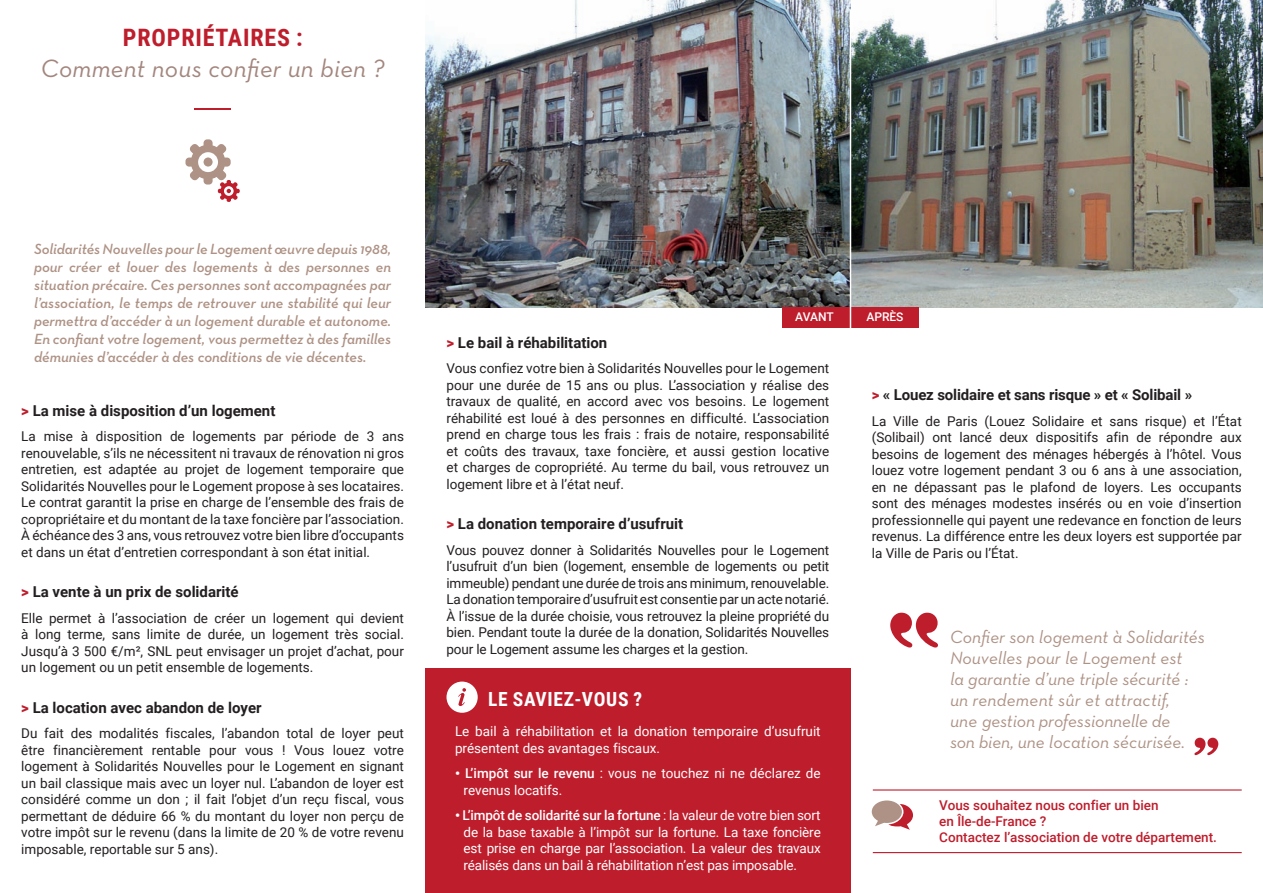
<style>
.page{position:relative;width:1263px;height:893px;background:#fff}
.page>*{position:absolute;margin:0;border:0;box-sizing:border-box;transform-origin:0 0}
.t1{font:italic 25.5px "Neutra Text";letter-spacing:.01em;color:#a3867e}
.t2{font:700 24px "Roboto Condensed";letter-spacing:.035em;color:#be1d2c}
.t3{font:700 19.5px "Roboto Condensed";letter-spacing:.035em;color:#fff}
.t4{font:italic 18px/21px "Neutra Text";color:#ae9285}
.t5{font:italic 600 15px/18px "Neutra Text";color:#ae9285;text-align:justify}
.t6{font:700 15px "Roboto";color:#231f20}
.t7{font:13.5px/16.5px "Roboto";color:#231f20;text-align:justify}
.t8{font:13.5px/16.5px "Roboto";color:#fff}
.t9{font:500 13.5px/16.2px "Roboto";color:#be1d2c}
.t10{font:500 12px "Roboto";color:#fff}
.s1{font-weight:900;color:#be1d2c}
.s2{font-weight:900}
.s3{font-weight:500}
</style>
<div class="page">
<div style="left:425px;top:668px;width:425px;height:225px;background:#be1d2c"></div>
<img style="left:425px;top:0;width:838px;height:307px">
<hr style="left:194px;top:108px;width:37px;height:2px;background:#be1d2c">
<hr style="left:873px;top:789px;width:369px;height:1px;background:#be1d2c">
<hr style="left:873px;top:852px;width:369px;height:1px;background:#be1d2c">
<svg style="left:872px;top:800px;width:41px;height:30px"></svg>
<svg style="left:185px;top:139px;width:55px;height:63px"></svg>
<svg style="left:1194px;top:738px;width:24px;height:17px"></svg>
<svg style="left:890px;top:613px;width:48px;height:34px"></svg>
<div style="left:782px;top:307px;width:137px;height:21px;background:#be1d2c"></div>
<hr style="left:850px;top:10px;width:1px;height:338px;background:#fff">
<div style="left:446px;top:682px;width:32px;height:31px;background:#fff;border-radius:50%"></div>
<svg style="left:458px;top:688px;width:8px;height:18px"></svg>
<h2 class="t2" style="left:123px;top:21px;width:181px">PROPRIÉTAIRES :</h2>
<h1 class="t1" style="left:41px;top:53px;width:345px">Comment nous confier un bien ?</h1>
<p class="t5" style="left:34px;top:240px;width:359px">Solidarités Nouvelles pour le Logement œuvre depuis 1988, pour créer et louer des logements à des personnes en situation précaire. Ces personnes sont accompagnées par l’association, le temps de retrouver une stabilité qui leur permettra d’accéder à un logement durable et autonome.<br>En confiant votre logement, vous permettez à des familles démunies d’accéder à des conditions de vie décentes.</p>
<p class="t6" style="left:21px;top:400px;width:256px"><span class="s1">&gt;</span> La mise à disposition d’un logement</p>
<p class="t7" style="left:21px;top:428px;width:384px">La mise à disposition de logements par période de 3 ans renouvelable, s’ils ne nécessitent ni travaux de rénovation ni gros entretien, est adaptée au projet de logement temporaire que Solidarités Nouvelles pour le Logement propose à ses locataires.<br>Le contrat garantit la prise en charge de l’ensemble des frais de copropriétaire et du montant de la taxe foncière par l’association.<br>À échéance des 3 ans, vous retrouvez votre bien libre d’occupants et dans un état d’entretien correspondant à son état initial.</p>
<p class="t6" style="left:21px;top:581px;width:219px"><span class="s1">&gt;</span> La vente à un prix de solidarité</p>
<p class="t7" style="left:21px;top:609px;width:384px">Elle permet à l’association de créer un logement qui devient à long terme, sans limite de durée, un logement très social.<br>Jusqu’à 3 500 €/m², SNL peut envisager un projet d’achat, pour un logement ou un petit ensemble de logements.</p>
<p class="t6" style="left:21px;top:697px;width:242px"><span class="s1">&gt;</span> La location avec abandon de loyer</p>
<p class="t7" style="left:21px;top:725px;width:384px">Du fait des modalités fiscales, l’abandon total de loyer peut être financièrement rentable pour vous ! Vous louez votre logement à Solidarités Nouvelles pour le Logement en signant un bail classique mais avec un loyer nul. L’abandon de loyer est considéré comme un don ; il fait l’objet d’un reçu fiscal, vous permettant de déduire 66 % du montant du loyer non perçu de votre impôt sur le revenu (dans la limite de 20 % de votre revenu imposable, reportable sur 5 ans).</p>
<p class="t10" style="left:795px;top:308px;width:40px">AVANT</p>
<p class="t10" style="left:866px;top:308px;width:39px">APRÈS</p>
<p class="t6" style="left:446px;top:332px;width:162px"><span class="s1">&gt;</span> Le bail à réhabilitation</p>
<p class="t7" style="left:446px;top:360px;width:384px">Vous confiez votre bien à Solidarités Nouvelles pour le Logement pour une durée de 15 ans ou plus. L’association y réalise des travaux de qualité, en accord avec vos besoins. Le logement réhabilité est loué à des personnes en difficulté. L’association prend en charge tous les frais : frais de notaire, responsabilité et coûts des travaux, taxe foncière, et aussi gestion locative et charges de copropriété. Au terme du bail, vous retrouvez un logement libre et à l’état neuf.</p>
<p class="t6" style="left:446px;top:514px;width:238px"><span class="s1">&gt;</span> La donation temporaire d’usufruit</p>
<p class="t7" style="left:446px;top:541px;width:384px">Vous pouvez donner à Solidarités Nouvelles pour le Logement l’usufruit d’un bien (logement, ensemble de logements ou petit immeuble) pendant une durée de trois ans minimum, renouvelable.<br>La donation temporaire d’usufruit est consentie par un acte notarié.<br>À l’issue de la durée choisie, vous retrouvez la pleine propriété du bien. Pendant toute la durée de la donation, Solidarités Nouvelles pour le Logement assume les charges et la gestion.</p>
<h3 class="t3" style="left:488px;top:685px;width:156px">LE SAVIEZ-VOUS ?</h3>
<p class="t8" style="left:455px;top:723px;width:367px">Le bail à réhabilitation et la donation temporaire d’usufruit présentent des avantages fiscaux.</p>
<p class="t8" style="left:463px;top:765px;width:359px;text-indent:-9px"><span class="s2">•</span> <span class="s3">L’impôt sur le revenu</span> : vous ne touchez ni ne déclarez de revenus locatifs.</p>
<p class="t8" style="left:463px;top:807px;width:359px;text-align:justify;text-indent:-9px"><span class="s2">•</span> <span class="s3">L’impôt de solidarité sur la fortune</span> : la valeur de votre bien sort de la base taxable à l’impôt sur la fortune. La taxe foncière est prise en charge par l’association. La valeur des travaux réalisés dans un bail à réhabilitation n’est pas imposable.</p>
<p class="t6" style="left:872px;top:384px;width:322px"><span class="s1">&gt;</span> « Louez solidaire et sans risque » et « Solibail »</p>
<p class="t7" style="left:872px;top:412px;width:371px">La Ville de Paris (Louez Solidaire et sans risque) et l’État (Solibail) ont lancé deux dispositifs afin de répondre aux besoins de logement des ménages hébergés à l’hôtel. Vous louez votre logement pendant 3 ou 6 ans à une association, en ne dépassant pas le plafond de loyers. Les occupants sont des ménages modestes insérés ou en voie d’insertion professionnelle qui payent une redevance en fonction de leurs revenus. La différence entre les deux loyers est supportée par la Ville de Paris ou l’État.</p>
<h3 class="t4" style="left:950px;top:626px;width:256px">Confier son logement à Solidarités Nouvelles pour le Logement est<br>la garantie d’une triple sécurité : un rendement sûr et attractif,<br>une gestion professionnelle de<br>son bien, une location sécurisée.</h3>
<p class="t9" style="left:939px;top:796px;width:279px">Vous souhaitez nous confier un bien<br>en Île-de-France ?<br>Contactez l’association de votre département.</p>
</div>
